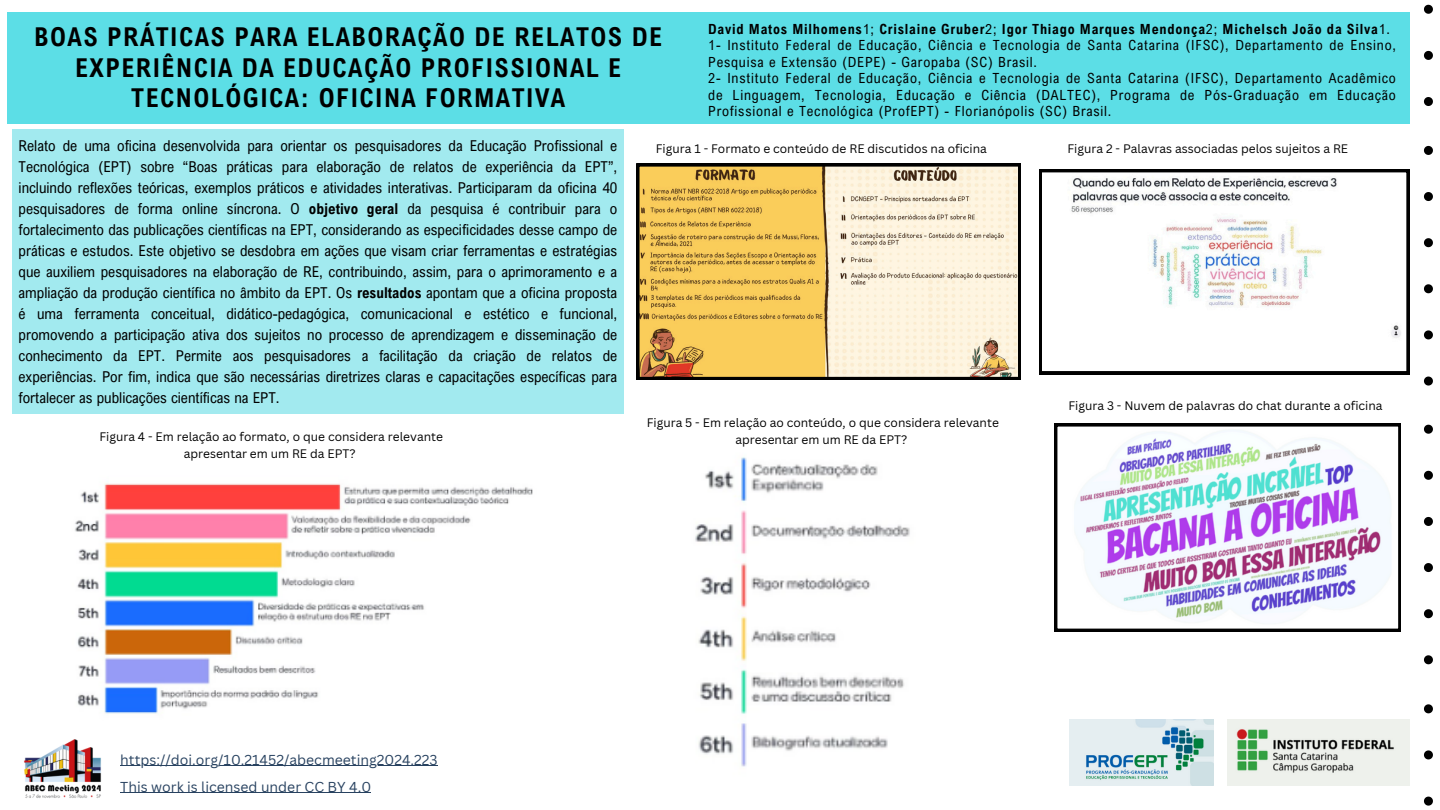
<style>
.page{position:relative;width:1440px;height:810px;background:#fff}
.page>*{position:absolute;margin:0;border:0;box-sizing:border-box;transform-origin:0 0}
.t1{font:700 26px/30.8px "Arial Nova Cond";letter-spacing:.055em;color:#000;text-align:center}
.t2{font:15px/21px "Arial Nova Cond";color:#000;text-align:justify}
.t3{font:14px/16.5px "Arial Nova Cond";letter-spacing:.055em;color:#000}
.t4{font:14px "Canva Sans";color:#284260}
.t5{font:12px/16.5px "Canva Sans";color:#000;text-align:center}
.s1{font-weight:700}
</style>
<div class="page">
<svg style="left:1424px;top:704px;width:9px;height:102px"></svg>
<svg style="left:1424px;top:425px;width:9px;height:239px"></svg>
<svg style="left:1424px;top:146px;width:9px;height:240px"></svg>
<svg style="left:1424px;top:4px;width:9px;height:102px"></svg>
<div style="left:7px;top:13px;width:1402px;height:111px;background:#5cdee6"></div>
<svg style="left:637px;top:164px;width:384px;height:216px;background:#e5cb8f"></svg>
<svg style="left:1039px;top:169px;width:370px;height:205px"></svg>
<svg style="left:1054px;top:424px;width:347px;height:207px"></svg>
<img style="left:24px;top:739px;width:77px;height:59px">
<img style="left:1228px;top:719px;width:181px;height:66px">
<img style="left:1070px;top:719px;width:144px;height:66px">
<div style="left:12px;top:129px;width:612px;height:285px;background:#a2eaef"></div>
<img style="left:695px;top:457px;width:215px;height:310px">
<img style="left:75px;top:483px;width:458px;height:231px">
<hr style="left:120px;top:766px;width:318px;height:1px;background:#284260">
<hr style="left:120px;top:792px;width:251px;height:1px;background:#284260">
<p class="t1" style="left:34px;top:21px;width:630px">BOAS PRÁTICAS PARA ELABORAÇÃO DE RELATOS DE<br>EXPERIÊNCIA DA EDUCAÇÃO PROFISSIONAL E<br>TECNOLÓGICA: OFICINA FORMATIVA</p>
<p class="t3" style="left:708px;top:20px;width:689px"><span class="s1">David Matos Milhomens</span>1; <span class="s1">Crislaine Gruber</span>2; <span class="s1">Igor Thiago Marques Mendonça</span>2; <span class="s1">Michelsch João da Silva</span>1.<br>1- Instituto Federal de Educação, Ciência e Tecnologia de Santa Catarina (IFSC), Departamento de Ensino, Pesquisa e Extensão (DEPE) - Garopaba (SC) Brasil.<br>2- Instituto Federal de Educação, Ciência e Tecnologia de Santa Catarina (IFSC), Departamento Acadêmico de Linguagem, Tecnologia, Educação e Ciência (DALTEC), Programa de Pós-Graduação em Educação Profissional e Tecnológica (ProfEPT) - Florianópolis (SC) Brasil.</p>
<h2 class="t2" style="left:19px;top:135px;width:600px">Relato de uma oficina desenvolvida para orientar os pesquisadores da Educação Profissional e Tecnológica (EPT) sobre “Boas práticas para elaboração de relatos de experiência da EPT”, incluindo reflexões teóricas, exemplos práticos e atividades interativas. Participaram da oficina 40 pesquisadores de forma online síncrona. O <span class="s1">objetivo geral</span> da pesquisa é contribuir para o fortalecimento das publicações científicas na EPT, considerando as especificidades desse campo de práticas e estudos. Este objetivo se desdobra em ações que visam criar ferramentas e estratégias que auxiliem pesquisadores na elaboração de RE, contribuindo, assim, para o aprimoramento e a ampliação da produção científica no âmbito da EPT. Os <span class="s1">resultados</span> apontam que a oficina proposta é uma ferramenta conceitual, didático-pedagógica, comunicacional e estético e funcional, promovendo a participação ativa dos sujeitos no processo de aprendizagem e disseminação de conhecimento da EPT. Permite aos pesquisadores a facilitação da criação de relatos de experiências. Por fim, indica que são necessárias diretrizes claras e capacitações específicas para fortalecer as publicações científicas na EPT.</h2>
<p class="t5" style="left:99px;top:429px;width:345px">Figura 4 - Em relação ao formato, o que considera relevante apresentar em um RE da EPT?</p>
<p class="t5" style="left:656px;top:141px;width:333px">Figura 1 - Formato e conteúdo de RE discutidos na oficina</p>
<p class="t5" style="left:1068px;top:141px;width:282px">Figura 2 - Palavras associadas pelos sujeitos a RE</p>
<p class="t5" style="left:647px;top:414px;width:354px">Figura 5 - Em relação ao conteúdo, o que considera relevante apresentar em um RE da EPT?</p>
<p class="t5" style="left:1069px;top:397px;width:316px">Figura 3 - Nuvem de palavras do chat durante a oficina</p>
<p class="t4" style="left:120px;top:750px;width:319px">https://doi.org/10.21452/abecmeeting2024.223</p>
<p class="t4" style="left:120px;top:777px;width:252px">This work is licensed under CC BY 4.0</p>
</div>
